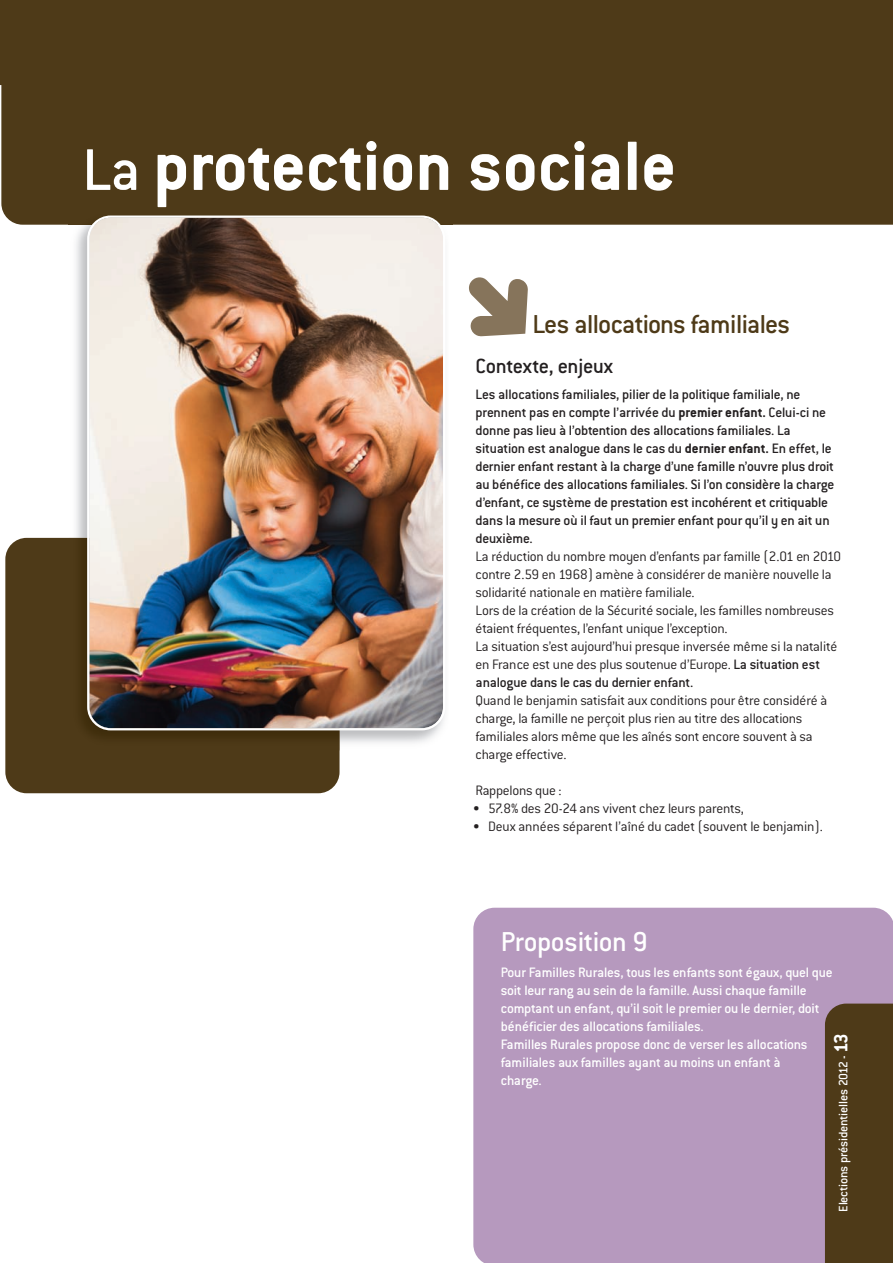
<style>
.page{position:relative;width:893px;height:1263px;background:#fff}
.page>*{position:absolute;margin:0;border:0;box-sizing:border-box;transform-origin:0 0}
.t1{font:700 76.5px "Conduit ITC";color:#fff}
.t2{font:500 30px "Conduit ITC";letter-spacing:-.015em;color:#fff}
.t3{font:500 28.5px "Conduit ITC";letter-spacing:-.025em;color:#4e3a18}
.t4{font:500 22.5px "Conduit ITC";letter-spacing:-.015em;color:#231f20}
.t5{font:300 15px/18px "Conduit ITC";letter-spacing:-.015em;color:#231f20}
.t6{font:500 15px/18px "Conduit ITC";letter-spacing:-.015em;color:#231f20}
.t7{font:500 15px/18px "Conduit ITC";letter-spacing:-.015em;color:#fff}
.t8{font:500 13.5px "Conduit ITC";letter-spacing:-.015em;color:#fff}
.s1{font-weight:500;font-size:64.5px}
.s2{font-weight:700}
.s3{font-weight:500}
.s4{font-weight:700;font-size:21px}
</style>
<div class="page">
<div style="left:5px;top:538px;width:335px;height:255px;background:#4e3a18;border-radius:21px"></div>
<div style="left:1px;top:0;width:892px;height:225px;background:#4e3a18"></div>
<div style="left:0;top:0;width:35px;height:85px;background:#4e3a18"></div>
<img style="left:68px;top:209px;width:384px;height:534px">
<img style="left:68px;top:538px;width:272px;height:213px">
<img style="left:87px;top:215px;width:358px;height:515px">
<svg style="left:469px;top:277px;width:59px;height:59px"></svg>
<div style="left:473px;top:908px;width:420px;height:355px;background:#b699be"></div>
<div style="left:825px;top:1003px;width:68px;height:260px;background:#4e3a18"></div>
<h1 class="t1" style="left:82px;top:142px;width:595px"><span class="s1">La</span> protection sociale</h1>
<h3 class="t3" style="left:532px;top:316px;width:259px">Les allocations familiales</h3>
<h3 class="t4" style="left:476px;top:359px;width:139px">Contexte, enjeux</h3>
<p class="t6" style="left:476px;top:387px;width:360px">Les allocations familiales, pilier de la politique familiale, ne prennent pas en compte l’arrivée du <span class="s2">premier enfant.</span> Celui-ci ne donne pas lieu à l’obtention des allocations familiales. La situation est analogue dans le cas du <span class="s2">dernier enfant.</span> En effet, le dernier enfant restant à la charge d’une famille n’ouvre plus droit au bénéfice des allocations familiales. Si l’on considère la charge d’enfant, ce système de prestation est incohérent et critiquable dans la mesure où il faut un premier enfant pour qu’il y en ait un deuxième.</p>
<p class="t5" style="left:476px;top:549px;width:367px">La réduction du nombre moyen d’enfants par famille (2.01 en 2010 contre 2.59 en 1968) amène à considérer de manière nouvelle la solidarité nationale en matière familiale.<br>Lors de la création de la Sécurité sociale, les familles nombreuses étaient fréquentes, l’enfant unique l’exception.<br>La situation s’est aujourd’hui presque inversée même si la natalité en France est une des plus soutenue d’Europe. <span class="s3">La situation est analogue dans le cas du dernier enfant.</span></p>
<p class="t5" style="left:476px;top:693px;width:353px">Quand le benjamin satisfait aux conditions pour être considéré à charge, la famille ne perçoit plus rien au titre des allocations familiales alors même que les aînés sont encore souvent à sa charge effective.</p>
<p class="t5" style="left:476px;top:783px;width:88px">Rappelons que :</p>
<p class="t5" style="left:473px;top:801px;width:272px">• 57.8% des 20-24 ans vivent chez leurs parents,</p>
<p class="t5" style="left:473px;top:819px;width:351px">• Deux années séparent l’aîné du cadet (souvent le benjamin).</p>
<h2 class="t2" style="left:501px;top:932px;width:148px">Proposition 9</h2>
<p class="t7" style="left:501px;top:965px;width:333px">Pour Familles Rurales, tous les enfants sont égaux, quel que soit leur rang au sein de la famille. Aussi chaque famille comptant un enfant, qu’il soit le premier ou le dernier, doit bénéficier des allocations familiales.<br>Familles Rurales propose donc de verser les allocations familiales aux familles ayant au moins un enfant à<br>charge.</p>
<p class="t8" style="left:839px;top:1212px;width:181px;rotate:-90deg">Elections présidentielles 2012 - <span class="s4">13</span></p>
</div>
